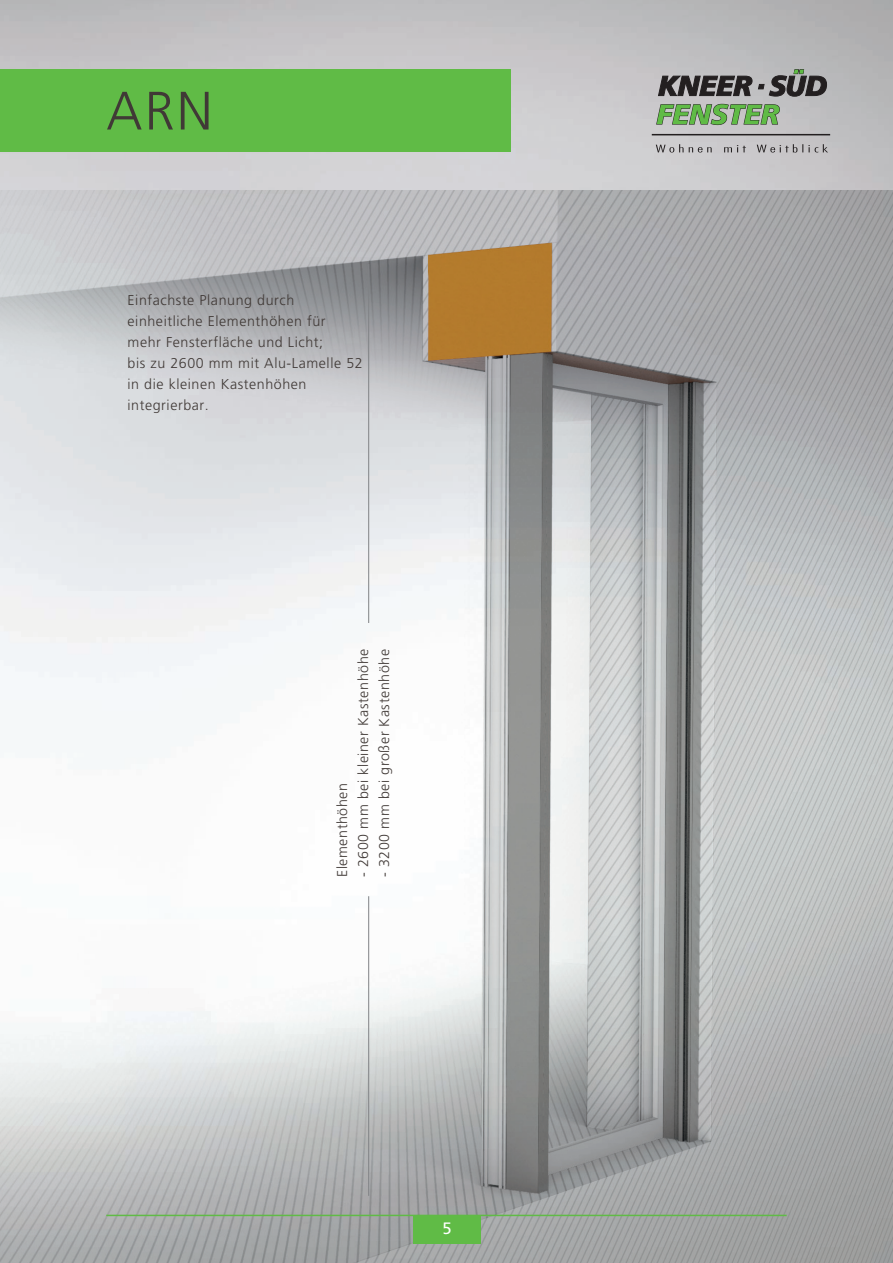
<style>
.page{position:relative;width:893px;height:1263px;background:#fff}
.page>*{position:absolute;margin:0;border:0;box-sizing:border-box;transform-origin:0 0}
.t1{font:300 54px "Frutiger";color:#403936}
.t2{font:16.5px "Frutiger";color:#fff}
.t3{font:300 14.25px/21px "Frutiger";letter-spacing:.04em;color:#403936}
</style>
<div class="page">
<img style="left:149px;top:0;width:744px;height:191px">
<img style="left:0;top:191px;width:893px;height:1072px">
<hr style="left:368px;top:264px;width:1px;height:359px;background:#808285">
<hr style="left:368px;top:896px;width:1px;height:300px;background:#808285">
<div style="left:413px;top:1215px;width:68px;height:29px;background:#60bb46"></div>
<hr style="left:106px;top:1215px;width:681px;height:1px;background:#60bb46">
<svg style="left:656px;top:144px;width:172px;height:9px;background:#b0aeb0"></svg>
<svg style="left:656px;top:104px;width:124px;height:21px;background:#7daa6f"></svg>
<hr style="left:652px;top:134px;width:178px;height:1px;background:#231f20">
<svg style="left:658px;top:69px;width:169px;height:27px;background:#747273"></svg>
<div style="left:0;top:69px;width:510px;height:83px;background:#60bb46"></div>
<h1 class="t1" style="left:106px;top:80px;width:108px">ARN</h1>
<p class="t3" style="left:128px;top:289px;width:237px">Einfachste Planung durch einheitliche Elementhöhen für<br>mehr Fensterfläche und Licht;<br>bis zu 2600 mm mit Alu-Lamelle 52 in die kleinen Kastenhöhen integrierbar.</p>
<p class="t3" style="left:332px;top:877px;width:96px;rotate:-90deg">Elementhöhen</p>
<p class="t3" style="left:353px;top:877px;width:230px;rotate:-90deg">- 2600 mm bei kleiner Kastenhöhe</p>
<p class="t3" style="left:374px;top:877px;width:229px;rotate:-90deg">- 3200 mm bei großer Kastenhöhe</p>
<p class="t2" style="left:442px;top:1219px;width:11px">5</p>
</div>
